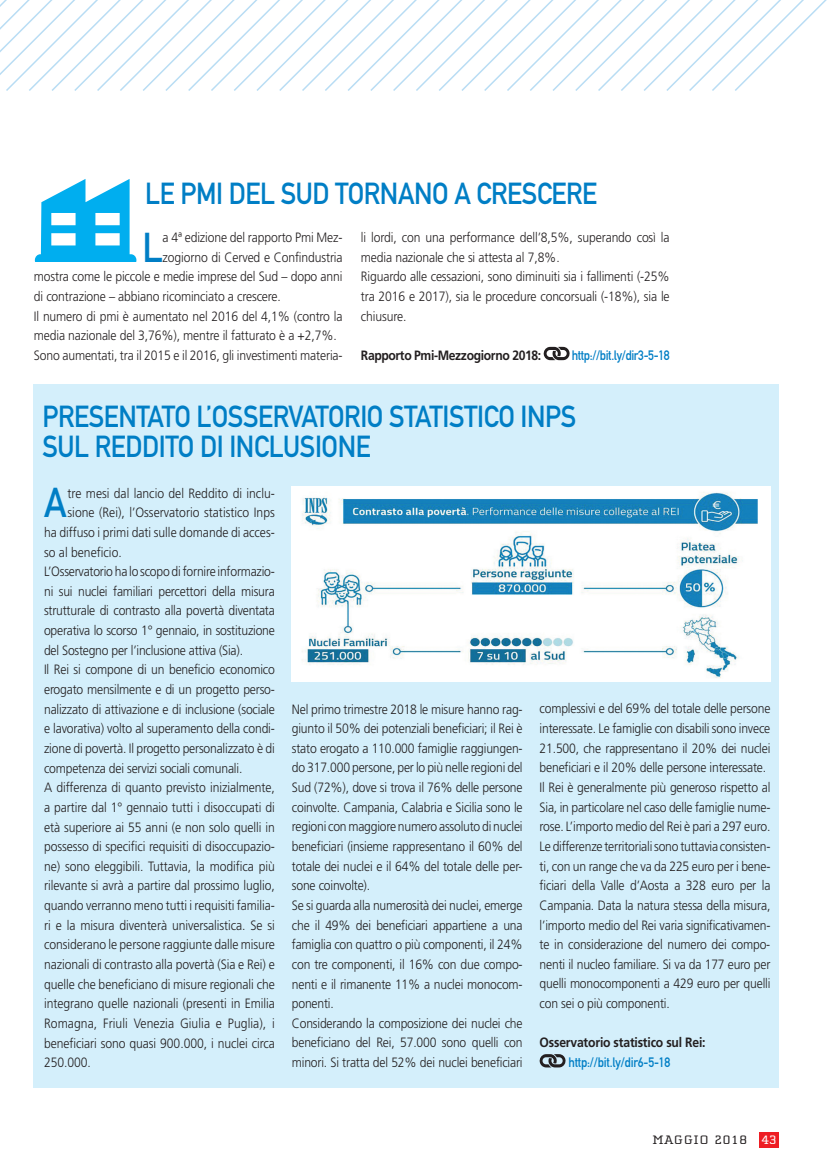
<style>
.page{position:relative;width:830px;height:1170px;background:#fff}
.page>*{position:absolute;margin:0;border:0;box-sizing:border-box;transform-origin:0 0}
.t1{font:41.1px "DIN Mittelschrift";color:#007ec5;scale:.9 1}
.t2{font:30px/30px "DIN Mittelschrift";letter-spacing:-.015em;color:#007ec5;scale:.9 1}
.t3{font:300 13.5px/19.6px "Frutiger";letter-spacing:-.015em;color:#231f20;scale:.9 1}
.t4{font:700 13.5px "Frutiger";letter-spacing:-.015em;color:#231f20;scale:.9 1}
.t5{font:13.5px "DIN Mittelschrift";letter-spacing:-.025em;color:#007ec5;scale:.9 1}
.t6{font:300 13.5px "Frutiger";letter-spacing:.005em;color:#231f20;scale:.9 1}
.t7{font:12.6px "Cholla Slab";letter-spacing:.05em;color:#231f20;scale:1.2 1}
.s1{color:#fff}
</style>
<div class="page">
<div style="left:758px;top:1131px;width:20px;height:16px;background:#ee1d23"></div>
<svg style="left:0;top:0;width:827px;height:91px"></svg>
<div style="left:34px;top:384px;width:744px;height:703px;background:#d4effb"></div>
<svg style="left:539px;top:1054px;width:26px;height:13px"></svg>
<svg style="left:543px;top:347px;width:26px;height:13px"></svg>
<img style="left:292px;top:486px;width:478px;height:195px">
<svg style="left:35px;top:179px;width:101px;height:82px"></svg>
<h2 class="t2" style="left:145px;top:178px;width:503px">LE PMI DEL SUD TORNANO A CRESCERE</h2>
<h1 class="t1" style="left:142px;top:223px;width:24px">L</h1>
<p class="t3" style="left:162px;top:228px;width:201px">a 4ª edizione del rapporto Pmi Mez-</p>
<p class="t3" style="left:361px;top:228px;width:344px">li lordi, con una performance dell’8,5%, superando così la media nazionale che si attesta al 7,8%.<br>Riguardo alle cessazioni, sono diminuiti sia i fallimenti (-25% tra 2016 e 2017), sia le procedure concorsuali (-18%), sia le chiusure.</p>
<p class="t4" style="left:361px;top:347px;width:202px">Rapporto Pmi-Mezzogiorno 2018:</p>
<p class="t5" style="left:571px;top:347px;width:110px">http://bit.ly/dir3-5-18</p>
<p class="t3" style="left:162px;top:247px;width:201px">zogiorno di Cerved e Confindustria</p>
<p class="t3" style="left:34px;top:267px;width:344px">mostra come le piccole e medie imprese del Sud – dopo anni</p>
<p class="t3" style="left:34px;top:286px;width:276px">di contrazione – abbiano ricominciato a crescere.</p>
<p class="t3" style="left:34px;top:306px;width:344px">Il numero di pmi è aumentato nel 2016 del 4,1% (contro la</p>
<p class="t3" style="left:34px;top:326px;width:338px">media nazionale del 3,76%), mentre il fatturato è a +2,7%.</p>
<p class="t3" style="left:34px;top:345px;width:344px">Sono aumentati, tra il 2015 e il 2016, gli investimenti materia-</p>
<h2 class="t2" style="left:42px;top:401px;width:594px">PRESENTATO L’OSSERVATORIO STATISTICO INPS<br>SUL REDDITO DI INCLUSIONE</h2>
<h1 class="t1" style="left:44px;top:478px;width:27px">A</h1>
<p class="t3" style="left:67px;top:483px;width:232px">tre mesi dal lancio del Reddito di inclu-</p>
<p class="t3" style="left:67px;top:502px;width:232px">sione (Rei), l’Osservatorio statistico Inps</p>
<p class="t3" style="left:44px;top:522px;width:258px">ha diffuso i primi dati sulle domande di acces-</p>
<p class="t3" style="left:44px;top:542px;width:88px">so al beneficio.</p>
<p class="t3" style="left:44px;top:561px;width:258px">L’Osservatorio ha lo scopo di fornire informazio-</p>
<p class="t3" style="left:44px;top:581px;width:258px">ni sui nuclei familiari percettori della misura</p>
<p class="t3" style="left:44px;top:601px;width:258px">strutturale di contrasto alla povertà diventata</p>
<p class="t3" style="left:44px;top:620px;width:258px">operativa lo scorso 1° gennaio, in sostituzione</p>
<p class="t3" style="left:44px;top:640px;width:222px">del Sostegno per l’inclusione attiva (Sia).</p>
<p class="t3" style="left:44px;top:659px;width:258px">Il Rei si compone di un beneficio economico</p>
<p class="t3" style="left:44px;top:679px;width:258px">erogato mensilmente e di un progetto perso-</p>
<p class="t3" style="left:44px;top:699px;width:258px">nalizzato di attivazione e di inclusione (sociale</p>
<p class="t3" style="left:44px;top:718px;width:258px">e lavorativa) volto al superamento della condi-</p>
<p class="t3" style="left:44px;top:738px;width:258px">zione di povertà. Il progetto personalizzato è di</p>
<p class="t3" style="left:44px;top:758px;width:222px">competenza dei servizi sociali comunali.</p>
<p class="t3" style="left:44px;top:777px;width:258px">A differenza di quanto previsto inizialmente,</p>
<p class="t3" style="left:44px;top:797px;width:258px">a partire dal 1° gennaio tutti i disoccupati di</p>
<p class="t3" style="left:44px;top:816px;width:258px">età superiore ai 55 anni (e non solo quelli in</p>
<p class="t3" style="left:44px;top:836px;width:258px">possesso di specifici requisiti di disoccupazio-</p>
<p class="t3" style="left:44px;top:856px;width:258px">ne) sono eleggibili. Tuttavia, la modifica più</p>
<p class="t3" style="left:44px;top:875px;width:258px">rilevante si avrà a partire dal prossimo luglio,</p>
<p class="t3" style="left:44px;top:895px;width:258px">quando verranno meno tutti i requisiti familia-</p>
<p class="t3" style="left:44px;top:915px;width:258px">ri e la misura diventerà universalistica. Se si</p>
<p class="t3" style="left:44px;top:934px;width:258px">considerano le persone raggiunte dalle misure</p>
<p class="t3" style="left:44px;top:954px;width:258px">nazionali di contrasto alla povertà (Sia e Rei) e</p>
<p class="t3" style="left:44px;top:974px;width:258px">quelle che beneficiano di misure regionali che</p>
<p class="t3" style="left:44px;top:993px;width:258px">integrano quelle nazionali (presenti in Emilia</p>
<p class="t6" style="left:44px;top:1015px;width:258px">Romagna, Friuli Venezia Giulia e Puglia), i</p>
<p class="t3" style="left:44px;top:1032px;width:258px">beneficiari sono quasi 900.000, i nuclei circa</p>
<p class="t3" style="left:44px;top:1052px;width:54px">250.000.</p>
<p class="t3" style="left:292px;top:699px;width:258px">Nel primo trimestre 2018 le misure hanno rag&shy;giunto il 50% dei potenziali beneficiari; il Rei è stato erogato a 110.000 famiglie raggiungen&shy;do 317.000 persone, per lo più nelle regioni del Sud (72%), dove si trova il 76% delle persone coinvolte. Campania, Calabria e Sicilia sono le regioni con maggiore numero assoluto di nuclei beneficiari (insieme rappresentano il 60% del totale dei nuclei e il 64% del totale delle per&shy;sone coinvolte).<br>Se si guarda alla numerosità dei nuclei, emerge che il 49% dei beneficiari appartiene a una famiglia con quattro o più componenti, il 24% con tre componenti, il 16% con due compo&shy;nenti e il rimanente 11% a nuclei monocom&shy;ponenti.<br>Considerando la composizione dei nuclei che beneficiano del Rei, 57.000 sono quelli con minori. Si tratta del 52% dei nuclei beneficiari</p>
<p class="t3" style="left:539px;top:699px;width:258px">complessivi e del 69% del totale delle persone interessate. Le famiglie con disabili sono invece 21.500, che rappresentano il 20% dei nuclei beneficiari e il 20% delle persone interessate.<br>Il Rei è generalmente più generoso rispetto al Sia, in particolare nel caso delle famiglie nume&shy;rose. L’importo medio del Rei è pari a 297 euro.<br>Le differenze territoriali sono tuttavia consisten&shy;ti, con un range che va da 225 euro per i bene&shy;ficiari della Valle d’Aosta a 328 euro per la Campania. Data la natura stessa della misura, l’importo medio del Rei varia significativamen&shy;te in considerazione del numero dei compo&shy;nenti il nucleo familiare. Si va da 177 euro per quelli monocomponenti a 429 euro per quelli con sei o più componenti.</p>
<p class="t4" style="left:539px;top:1034px;width:186px">Osservatorio statistico sul Rei:</p>
<p class="t5" style="left:568px;top:1054px;width:115px">http://bit.ly/dir6-5-18</p>
<p class="t7" style="left:652px;top:1133px;width:105px">MAGGIO 2018 <span class="s1">43</span></p>
</div>
